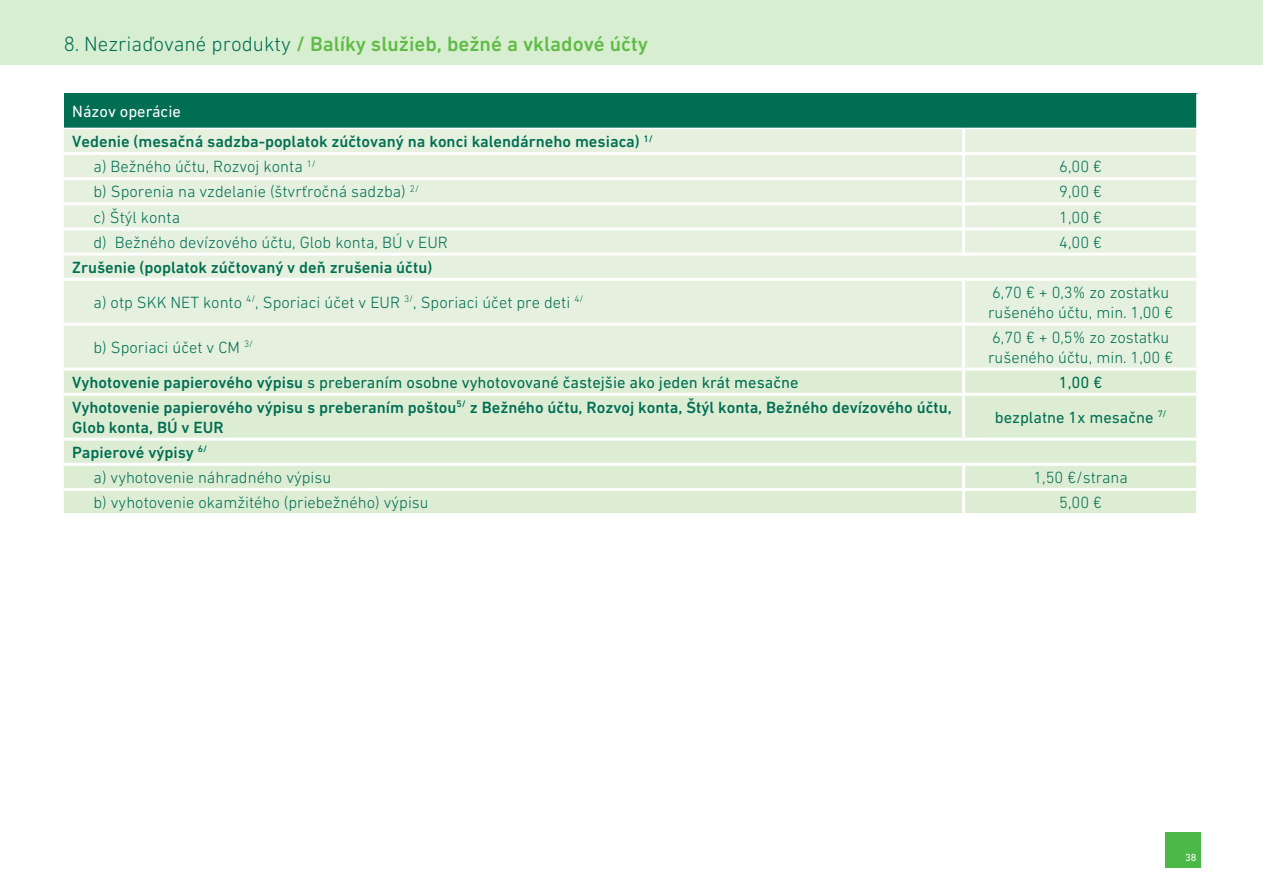
<style>
.page{position:relative;width:1263px;height:893px;background:#fff}
.page>*{position:absolute;margin:0;border:0;box-sizing:border-box;transform-origin:0 0}
.t1{font:500 21px "DIN Next W1 G";color:#60bb46}
.t2{font:300 16.5px/19.8px "DIN Next W1 G";color:#006e53}
.t3{font:500 16.5px/30px "DIN Next W1 G";color:#006e53}
.t4{font:16.5px "DIN Next W1 G";color:#006e53}
.t5{font:10.5px "DIN Next W1 G";color:#fff}
.s1{font-weight:300;color:#006e53}
.s2{font-weight:400;color:#fff}
.s3{font-weight:500}
</style>
<div class="page">
<div style="left:1165px;top:832px;width:36px;height:36px;background:#4cb848"></div>
<div style="left:0;top:0;width:1263px;height:64px;background:#d7eed1"></div>
<div style="left:64px;top:94px;width:1134px;height:34px;background:#006e53"></div>
<div style="left:64px;top:129px;width:1132px;height:239px;background:#e5f1de"></div>
<div style="left:64px;top:371px;width:1132px;height:142px;background:#ddedd4"></div>
<hr style="left:963px;top:393px;width:236px;height:3px;background:#fff">
<hr style="left:963px;top:438px;width:236px;height:3px;background:#fff">
<hr style="left:962px;top:396px;width:3px;height:42px;background:#fff">
<hr style="left:1196px;top:94px;width:3px;height:34px;background:#fff">
<hr style="left:962px;top:129px;width:3px;height:23px;background:#fff">
<hr style="left:64px;top:152px;width:899px;height:3px;background:#fff">
<hr style="left:962px;top:155px;width:3px;height:22px;background:#fff">
<hr style="left:963px;top:152px;width:236px;height:3px;background:#fff">
<hr style="left:64px;top:177px;width:899px;height:3px;background:#fff">
<hr style="left:962px;top:180px;width:3px;height:22px;background:#fff">
<hr style="left:963px;top:177px;width:236px;height:3px;background:#fff">
<hr style="left:64px;top:202px;width:899px;height:3px;background:#fff">
<hr style="left:962px;top:205px;width:3px;height:22px;background:#fff">
<hr style="left:963px;top:202px;width:236px;height:3px;background:#fff">
<hr style="left:64px;top:227px;width:899px;height:3px;background:#fff">
<hr style="left:962px;top:230px;width:3px;height:23px;background:#fff">
<hr style="left:963px;top:227px;width:236px;height:3px;background:#fff">
<hr style="left:64px;top:253px;width:899px;height:3px;background:#fff">
<hr style="left:963px;top:253px;width:236px;height:3px;background:#fff">
<hr style="left:64px;top:278px;width:899px;height:3px;background:#fff">
<hr style="left:962px;top:281px;width:3px;height:42px;background:#fff">
<hr style="left:963px;top:278px;width:236px;height:3px;background:#fff">
<hr style="left:64px;top:323px;width:899px;height:3px;background:#fff">
<hr style="left:962px;top:326px;width:3px;height:42px;background:#fff">
<hr style="left:963px;top:323px;width:236px;height:3px;background:#fff">
<hr style="left:962px;top:371px;width:3px;height:22px;background:#fff">
<hr style="left:64px;top:393px;width:899px;height:3px;background:#fff">
<hr style="left:64px;top:438px;width:899px;height:3px;background:#fff">
<hr style="left:64px;top:463px;width:899px;height:3px;background:#fff">
<hr style="left:962px;top:466px;width:3px;height:22px;background:#fff">
<hr style="left:963px;top:463px;width:236px;height:3px;background:#fff">
<hr style="left:64px;top:488px;width:899px;height:3px;background:#fff">
<hr style="left:962px;top:491px;width:3px;height:22px;background:#fff">
<hr style="left:963px;top:488px;width:236px;height:3px;background:#fff">
<p class="t1" style="left:64px;top:32px;width:586px"><span class="s1">8. Nezriaďované produkty</span> / Balíky služieb, bežné a vkladové účty</p>
<p class="t3" style="left:72px;top:96px;width:582px"><span class="s2">Názov operácie<br></span>Vedenie (mesačná sadzba-poplatok zúčtovaný na konci kalendárneho mesiaca) <sup>1/</sup></p>
<p class="t2" style="left:94px;top:157px;width:224px">a) Bežného účtu, Rozvoj konta <sup>1/</sup></p>
<p class="t2" style="left:1059px;top:157px;width:44px">6,00 €</p>
<p class="t2" style="left:94px;top:182px;width:327px">b) Sporenia na vzdelanie (štvrťročná sadzba) <sup>2/</sup></p>
<p class="t2" style="left:1059px;top:182px;width:44px">9,00 €</p>
<p class="t2" style="left:94px;top:207px;width:88px">c) Štýl konta</p>
<p class="t2" style="left:1059px;top:207px;width:44px">1,00 €</p>
<p class="t2" style="left:94px;top:232px;width:356px">d) Bežného devízového účtu, Glob konta, BÚ v EUR</p>
<p class="t2" style="left:1059px;top:232px;width:44px">4,00 €</p>
<p class="t2" style="left:94px;top:249px;width:491px;line-height:35.1px;text-indent:-21px"><span class="s3">Zrušenie (poplatok zúčtovaný v deň zrušenia účtu)<br></span>a) otp SKK NET konto <sup>4/</sup>, Sporiaci účet v EUR <sup>3/</sup>, Sporiaci účet pre deti <sup>4/</sup></p>
<p class="t2" style="left:988px;top:282px;width:187px">6,70 € + 0,3% zo zostatku rušeného účtu, min. 1,00 €</p>
<p class="t2" style="left:94px;top:337px;width:161px">b) Sporiaci účet v CM <sup>3/</sup></p>
<p class="t2" style="left:988px;top:327px;width:187px">6,70 € + 0,5% zo zostatku rušeného účtu, min. 1,00 €</p>
<p class="t4" style="left:72px;top:373px;width:728px"><span class="s3">Vyhotovenie papierového výpisu</span> s preberaním osobne vyhotovované častejšie ako jeden krát mesačne</p>
<p class="t4" style="left:1059px;top:373px;width:45px">1,00 €</p>
<p class="t3" style="left:72px;top:397px;width:881px;line-height:19.8px">Vyhotovenie papierového výpisu s preberaním poštou<sup>5/</sup> z Bežného účtu, Rozvoj konta, Štýl konta, Bežného devízového účtu,<br>Glob konta, BÚ v EUR</p>
<p class="t4" style="left:995px;top:408px;width:173px">bezplatne 1x mesačne <sup>7/</sup></p>
<p class="t2" style="left:94px;top:439px;width:239px;line-height:25.2px;text-indent:-21px"><span class="s3">Papierové výpisy</span> <sup>6/<br></sup>a) vyhotovenie náhradného výpisu</p>
<p class="t2" style="left:1033px;top:467px;width:96px">1,50 €/strana</p>
<p class="t2" style="left:94px;top:492px;width:337px">b) vyhotovenie okamžitého (priebežného) výpisu</p>
<p class="t2" style="left:1059px;top:492px;width:44px">5,00 €</p>
<p class="t5" style="left:1185px;top:851px;width:13px">38</p>
</div>
